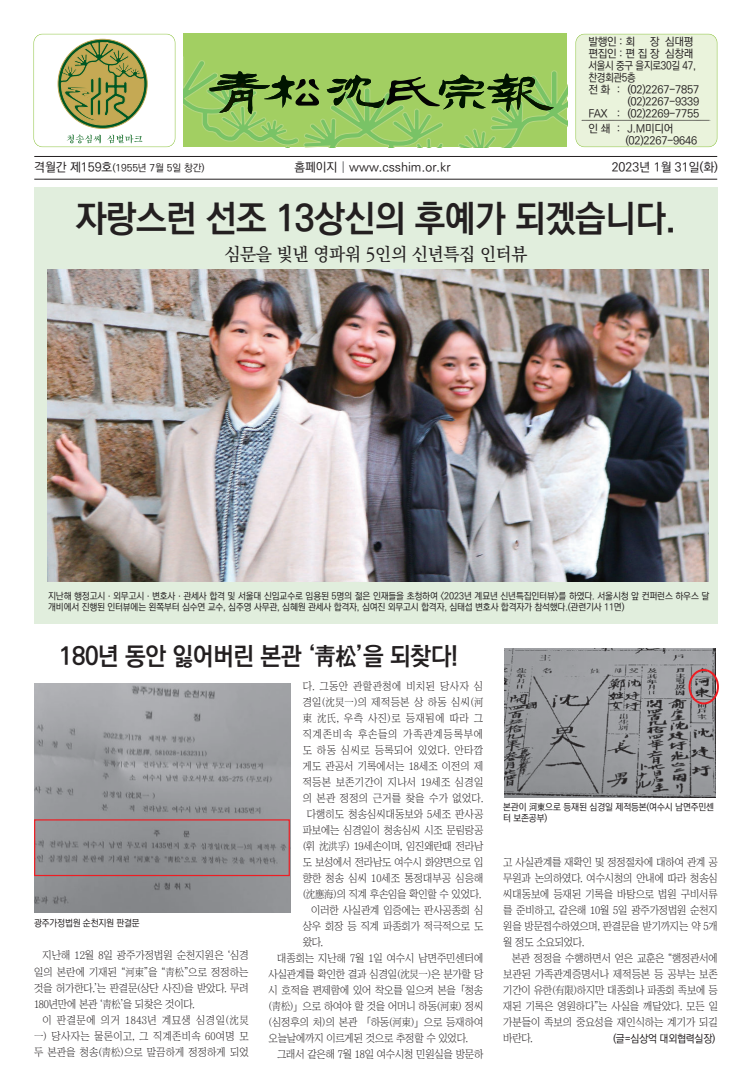
<style>
.page{position:relative;width:752px;height:1092px;background:#fff}
.page>*{position:absolute;margin:0;border:0;box-sizing:border-box;transform-origin:0 0}
.t1{font:700 37px "Ko Pub Dotum";letter-spacing:-.015em;color:#231f20;scale:.95 1}
.t2{font:700 25px "Ko Pub Dotum";letter-spacing:-.015em;color:#231f20;scale:.95 1}
.t3{font:500 18px "Ko Pub Batang";letter-spacing:-.015em;color:#231f20;scale:.95 1}
.t4{font:500 12.3px "Ko Pub Dotum";color:#231f20}
.t5{font:500 11px/12px "Ko Pub Dotum";letter-spacing:-.025em;color:#231f20}
.t6{font:500 11px "Ko Pub Dotum";letter-spacing:-.025em;color:#231f20;scale:.9 1}
.t7{font:10.8px/16px "Chosunilbo NM";letter-spacing:-.01em;color:#231f20;text-align:justify;scale:.95 1}
.t8{font:10.8px "Chosunilbo NM";letter-spacing:.02em;color:#231f20;scale:.95 1}
.t9{font:10.8px "Chosunilbo NM";letter-spacing:.04em;color:#231f20;scale:.95 1}
.t10{font:10.8px "Chosunilbo NM";letter-spacing:.045em;color:#231f20;scale:.95 1}
.t11{font:10.8px "Chosunilbo NM";letter-spacing:.075em;color:#231f20;scale:.95 1}
.t12{font:500 10.8px "Ko Pub Dotum";letter-spacing:-.02em;color:#231f20;scale:.95 1}
.t13{font:500 10px "Ko Pub Dotum";color:#231f20}
.t14{font:500 9.5px/11.4px "Ko Pub Dotum";letter-spacing:-.015em;color:#231f20;scale:.95 1}
.s1{font-size:12.3px}
.s2{color:#6d6e71}
</style>
<div class="page">
<div style="left:34px;top:187px;width:683px;height:437px;background:#e1eedd"></div>
<div style="left:184px;top:34px;width:382px;height:113px;background:#a2cf62"></div>
<svg style="left:184px;top:60px;width:382px;height:87px"></svg>
<svg style="left:33px;top:34px;width:142px;height:113px"></svg>
<div style="left:575px;top:34px;width:142px;height:113px;background:#eaf3dc"></div>
<hr style="left:34px;top:156px;width:682px;height:1px;background:#231f20">
<hr style="left:34px;top:179px;width:682px;height:1px;background:#231f20">
<img style="left:47px;top:269px;width:660px;height:312px">
<img style="left:504px;top:648px;width:210px;height:149px">
<img style="left:34px;top:683px;width:256px;height:229px">
<div style="left:34px;top:819px;width:256px;height:57px;border:1px solid #ee1d23"></div>
<div style="left:688px;top:669px;width:30px;height:35px;border:2px solid #ee1d23;border-radius:50%"></div>
<p class="t5" style="left:588px;top:36px;width:48px">발행인 : 회</p>
<p class="t5" style="left:649px;top:36px;width:45px">장 심대평</p>
<p class="t5" style="left:588px;top:48px;width:106px">편집인 : 편 집 장 심창래</p>
<p class="t6" style="left:588px;top:60px;width:121px">서울시 중구 을지로30길 47,</p>
<p class="t6" style="left:588px;top:72px;width:54px">찬경회관5층</p>
<p class="t5" style="left:588px;top:84px;width:112px">전 화 : (02)2267-7857</p>
<p class="t5" style="left:627px;top:96px;width:73px">(02)2267-9339</p>
<p class="t5" style="left:588px;top:108px;width:112px">FAX : (02)2269-7755</p>
<p class="t5" style="left:625px;top:123px;width:73px;text-indent:-37px">인 쇄 : J.M미디어 (02)2267-9646</p>
<p class="t13" style="left:34px;top:162px;width:172px"><span class="s1">격월간 제159호</span>(1955년 7월 5일 창간)</p>
<p class="t4" style="left:294px;top:161px;width:158px">홈페이지 <span class="s2">|</span> www.csshim.or.kr</p>
<p class="t4" style="left:611px;top:161px;width:108px">2023년 1월 31일(화)</p>
<h1 class="t1" style="left:76px;top:199px;width:633px">자랑스런 선조 13상신의 후예가 되겠습니다.</h1>
<h3 class="t3" style="left:224px;top:245px;width:320px">심문을 빛낸 영파워 5인의 신년특집 인터뷰</h3>
<p class="t14" style="left:48px;top:590px;width:697px">지난해 행정고시ㆍ외무고시ㆍ변호사ㆍ관세사 합격 및 서울대 신임교수로 임용된 5명의 젊은 인재들을 초청하여 &lt;2023년 계묘년 신년특집인터뷰&gt;를 하였다. 서울시청 앞 컨퍼런스 하우스 달 개비에서 진행된 인터뷰에는 왼쪽부터 심수연 교수, 심주영 사무관, 심혜원 관세사 합격자, 심여진 외무고시 합격자, 심태섭 변호사 합격자가 참석했다.(관련기사 11면)</p>
<h2 class="t2" style="left:59px;top:643px;width:421px">180년 동안 잃어버린 본관 ‘靑松’을 되찾다!</h2>
<p class="t14" style="left:34px;top:917px;width:113px">광주가정법원 순천지원 판결문</p>
<p class="t7" style="left:34px;top:947px;width:227px;text-indent:9px">지난해 12월 8일 광주가정법원 순천지원은 ‘심경 일의 본란에 기재된 “河東”을 “靑松”으로 정정하는 것을 허가한다.’는 판결문(상단 사진)을 받았다. 무려 180년만에 본관 ‘靑松’을 되찾은 것이다.</p>
<p class="t7" style="left:34px;top:1011px;width:227px;text-indent:9px">이 판결문에 의거 1843년 계묘생 심경일(沈炅一) 당사자는 물론이고, 그 직계존비속 60여명 모 두 본관을 청송(靑松)으로 말끔하게 정정하게 되었</p>
<p class="t9" style="left:302px;top:680px;width:191px">다. 그동안 관할관청에 비치된 당사자 심</p>
<p class="t8" style="left:302px;top:696px;width:192px">경일(沈炅一)의 제적등본 상 하동 심씨(河</p>
<p class="t10" style="left:302px;top:712px;width:191px">東 沈氏, 우측 사진)로 등재됨에 따라 그</p>
<p class="t11" style="left:302px;top:728px;width:191px">직계존비속 후손들의 가족관계등록부에</p>
<p class="t9" style="left:302px;top:744px;width:191px">도 하동 심씨로 등록되어 있었다. 안타깝</p>
<p class="t7" style="left:302px;top:757px;width:192px">게도 관공서 기록에서는 18세조 이전의 제</p>
<p class="t8" style="left:302px;top:776px;width:192px">적등본 보존기간이 지나서 19세조 심경일</p>
<p class="t8" style="left:302px;top:792px;width:191px">의 본관 정정의 근거를 찾을 수가 없었다.</p>
<p class="t7" style="left:306px;top:805px;width:187px">다행히도 청송심씨대동보와 5세조 판사공</p>
<p class="t7" style="left:302px;top:821px;width:192px">파보에는 심경일이 청송심씨 시조 문림랑공</p>
<p class="t7" style="left:302px;top:837px;width:191px">(휘 沈洪孚) 19세손이며, 임진왜란때 전라남</p>
<p class="t7" style="left:302px;top:853px;width:191px">도 보성에서 전라남도 여수시 화양면으로 입</p>
<p class="t7" style="left:302px;top:869px;width:192px">향한 청송 심씨 10세조 통정대부공 심응해</p>
<p class="t7" style="left:302px;top:885px;width:189px">(沈應海)의 직계 후손임을 확인할 수 있었다.</p>
<p class="t7" style="left:311px;top:901px;width:183px">이러한 사실관계 입증에는 판사공종회 심</p>
<p class="t7" style="left:302px;top:917px;width:191px">상우 회장 등 직계 파종회가 적극적으로 도</p>
<p class="t7" style="left:302px;top:933px;width:23px">왔다.</p>
<p class="t7" style="left:277px;top:949px;width:218px">대종회는 지난해 7월 1일 여수시 남면주민센터에</p>
<p class="t7" style="left:268px;top:965px;width:227px">사실관계를 확인한 결과 심경일(沈炅一)은 분가할 당</p>
<p class="t7" style="left:268px;top:981px;width:227px">시 호적을 편제함에 있어 착오를 일으켜 본을「청송</p>
<p class="t7" style="left:268px;top:997px;width:227px">(靑松)」으로 하여야 할 것을 어머니 하동(河東) 정씨</p>
<p class="t7" style="left:268px;top:1013px;width:227px">(심정후의 처)의 본관 「하동(河東)」으로 등재하여</p>
<p class="t7" style="left:268px;top:1029px;width:211px">오늘날에까지 이르게된 것으로 추정할 수 있었다.</p>
<p class="t7" style="left:277px;top:1045px;width:218px">그래서 같은해 7월 18일 여수시청 민원실을 방문하</p>
<p class="t14" style="left:503px;top:801px;width:223px">본관이 河東으로 등재된 심경일 제적등본(여수시 남면주민센 터 보존공부)</p>
<p class="t7" style="left:503px;top:854px;width:227px">고 사실관계를 재확인 및 정정절차에 대하여 관계 공 무원과 논의하였다. 여수시청의 안내에 따라 청송심 씨대동보에 등재된 기록을 바탕으로 법원 구비서류 를 준비하고, 같은해 10월 5일 광주가정법원 순천지 원을 방문접수하였으며, 판결문을 받기까지는 약 5개 월 정도 소요되었다.</p>
<p class="t7" style="left:503px;top:950px;width:227px;text-indent:9px">본관 정정을 수행하면서 얻은 교훈은 “행정관서에 보관된 가족관계증명서나 제적등본 등 공부는 보존 기간이 유한(有限)하지만 대종회나 파종회 족보에 등 재된 기록은 영원하다”는 사실을 깨달았다. 모든 일 가분들이 족보의 중요성을 재인식하는 계기가 되길 바란다.</p>
<p class="t12" style="left:612px;top:1032px;width:109px">(글=심상억 대외협력실장)</p>
</div>
